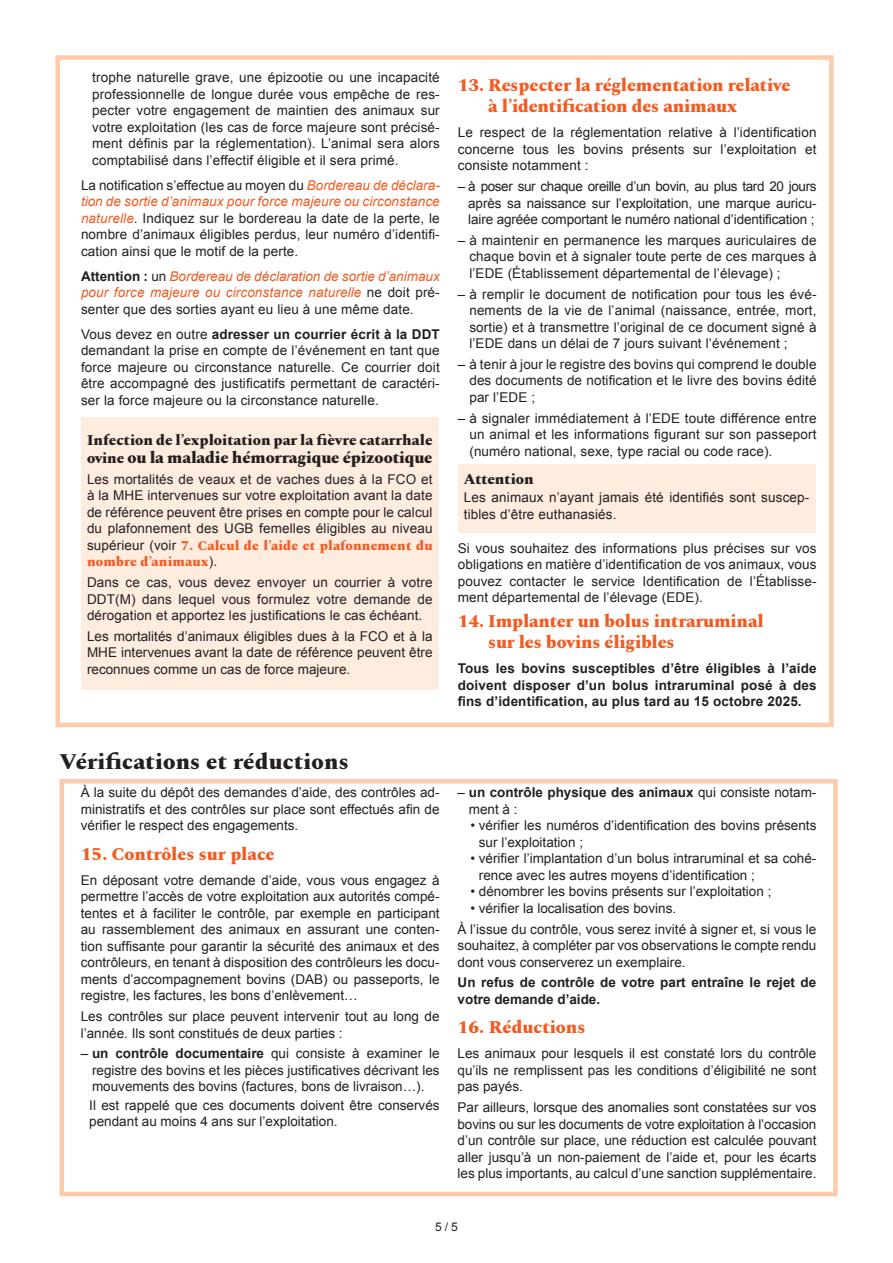
<style>
.page{position:relative;width:893px;height:1263px;background:#fff}
.page>*{position:absolute;margin:0;border:0;box-sizing:border-box;transform-origin:0 0}
.t1{font:800 22.5px "Spectral";letter-spacing:.01em;color:#231f20}
.t2{font:800 18px/21px "Spectral";letter-spacing:-.01em;color:#f25b21}
.t3{font:800 16.5px "Spectral";letter-spacing:-.01em;color:#231f20}
.t4{font:800 15px "Spectral";color:#231f20}
.t5{font:13.5px/16.5px "Arial";color:#231f20;text-align:justify}
.t6{font:700 13.5px/16.5px "Arial";color:#231f20}
.t7{font:italic 13.5px/16.5px "Arial";letter-spacing:.01em;color:#f25b21;text-align:justify}
.t8{font:800 13.5px/16.5px "Spectral";letter-spacing:.01em;color:#f25b21}
.t9{font:12px "Arial";color:#231f20}
.s1{font-style:italic;color:#f25b21}
.s2{font-style:italic}
.s3{font-weight:700;font-style:normal;color:#231f20}
.s4{font-style:normal;color:#231f20}
.s5{font-weight:700}
.s6{font-size:15px}
.s7{font-family:"Arial";font-weight:400;color:#231f20}
.s8{font-weight:400}
</style>
<div class="page">
<div style="left:55px;top:55px;width:779px;height:672px;border:4px solid #fccbac"></div>
<div style="left:81px;top:417px;width:358px;height:273px;background:#feecdf"></div>
<div style="left:458px;top:464px;width:357px;height:68px;background:#feecdf"></div>
<div style="left:60px;top:779px;width:778px;height:417px;border:4px solid #fccbac"></div>
<p class="t5" style="left:92px;top:69px;width:349px">trophe naturelle grave, une épizootie ou une incapacité professionnelle de longue durée vous empêche de res&shy;pecter votre engagement de maintien des animaux sur votre exploitation (les cas de force majeure sont précisé&shy;ment définis par la réglementation). L’animal sera alors comptabilisé dans l’effectif éligible et il sera primé.</p>
<p class="t5" style="left:81px;top:177px;width:360px">La notification s’effectue au moyen du <span class="s1">Bordereau de déclara&shy;tion de sortie d’animaux pour force majeure ou circonstance naturelle</span><span class="s2">.</span> Indiquez sur le bordereau la date de la perte, le nombre d’animaux éligibles perdus, leur numéro d’identifi&shy;cation ainsi que le motif de la perte.</p>
<p class="t7" style="left:81px;top:268px;width:360px"><span class="s3">Attention :</span> <span class="s4">un</span> Bordereau de déclaration de sortie d’animaux pour force majeure ou circonstance naturelle <span class="s4">ne doit pré&shy;senter que des sorties ayant eu lieu à une même date.</span></p>
<p class="t5" style="left:81px;top:326px;width:360px">Vous devez en outre <span class="s5">adresser un courrier écrit à la DDT </span>demandant la prise en compte de l’événement en tant que force majeure ou circonstance naturelle. Ce courrier doit être accompagné des justificatifs permettant de caractéri&shy;ser la force majeure ou la circonstance naturelle.</p>
<p class="t4" style="left:87px;top:429px;width:347px">Infection de l’exploitation par la fièvre catarrhale</p>
<p class="t3" style="left:87px;top:446px;width:347px"><span class="s6">ovine</span> ou la maladie hémorragique épizootique</p>
<p class="t5" style="left:87px;top:471px;width:347px">Les mortalités de veaux et de vaches dues à la FCO et à la MHE intervenues sur votre exploitation avant la date de référence peuvent être prises en compte pour le calcul du plafonnement des UGB femelles éligibles au niveau</p>
<p class="t8" style="left:87px;top:536px;width:347px"><span class="s7">supérieur (voir</span> 7. Calcul de l’aide et plafonnement du nombre d’animaux<span class="s7">).</span></p>
<p class="t5" style="left:87px;top:574px;width:347px">Dans ce cas, vous devez envoyer un courrier à votre DDT(M) dans lequel vous formulez votre demande de dérogation et apportez les justifications le cas échéant.</p>
<p class="t5" style="left:87px;top:628px;width:347px">Les mortalités d’animaux éligibles dues à la FCO et à la MHE intervenues avant la date de référence peuvent être reconnues comme un cas de force majeure.</p>
<h1 class="t1" style="left:60px;top:745px;width:291px">Vérifications et réductions</h1>
<p class="t5" style="left:81px;top:784px;width:360px">À la suite du dépôt des demandes d’aide, des contrôles ad&shy;ministratifs et des contrôles sur place sont effectués afin de vérifier le respect des engagements.</p>
<h2 class="t2" style="left:81px;top:842px;width:195px">15. Contrôles sur place</h2>
<p class="t5" style="left:81px;top:872px;width:360px">En déposant votre demande d’aide, vous vous engagez à permettre l’accès de votre exploitation aux autorités compé&shy;tentes et à faciliter le contrôle, par exemple en participant au rassemblement des animaux en assurant une conten&shy;tion suffisante pour garantir la sécurité des animaux et des contrôleurs, en tenant à disposition des contrôleurs les docu&shy;ments d’accompagnement bovins (DAB) ou passeports, le registre, les factures, les bons d’enlèvement…</p>
<p class="t5" style="left:81px;top:1008px;width:360px">Les contrôles sur place peuvent intervenir tout au long de l’année. Ils sont constitués de deux parties :</p>
<p class="t5" style="left:92px;top:1045px;width:349px;text-indent:-11px">– <span class="s5">un contrôle documentaire</span> qui consiste à examiner le registre des bovins et les pièces justificatives décrivant les mouvements des bovins (factures, bons de livraison…).</p>
<p class="t5" style="left:89px;top:1097px;width:352px">Il est rappelé que ces documents doivent être conservés pendant au moins 4 ans sur l’exploitation.</p>
<h2 class="t2" style="left:488px;top:74px;width:304px;text-indent:-30px">13. Respecter la réglementation relative à l’identification des animaux</h2>
<p class="t5" style="left:458px;top:125px;width:360px">Le respect de la réglementation relative à l’identification concerne tous les bovins présents sur l’exploitation et consiste notamment :</p>
<p class="t5" style="left:468px;top:178px;width:350px;text-indent:-10px">– à poser sur chaque oreille d’un bovin, au plus tard 20 jours après sa naissance sur l’exploitation, une marque auricu&shy;laire agréée comportant le numéro national d’identification ;</p>
<p class="t5" style="left:469px;top:232px;width:349px;text-indent:-12px">– à maintenir en permanence les marques auriculaires de chaque bovin et à signaler toute perte de ces marques à l’EDE (Établissement départemental de l’élevage) ;</p>
<p class="t5" style="left:469px;top:286px;width:349px;text-indent:-12px">– à remplir le document de notification pour tous les évé&shy;nements de la vie de l’animal (naissance, entrée, mort, sortie) et à transmettre l’original de ce document signé à l’EDE dans un délai de 7 jours suivant l’événement ;</p>
<p class="t5" style="left:469px;top:356px;width:349px;text-indent:-12px">– à tenir à jour le registre des bovins qui comprend le double des documents de notification et le livre des bovins édité par l’EDE ;</p>
<p class="t5" style="left:469px;top:410px;width:349px;text-indent:-12px">– à signaler immédiatement à l’EDE toute différence entre un animal et les informations figurant sur son passeport (numéro national, sexe, type racial ou code race).</p>
<p class="t4" style="left:464px;top:468px;width:71px">Attention</p>
<p class="t5" style="left:464px;top:489px;width:347px">Les animaux n’ayant jamais été identifiés sont suscep&shy;tibles d’être euthanasiés.</p>
<p class="t5" style="left:458px;top:540px;width:360px">Si vous souhaitez des informations plus précises sur vos obligations en matière d’identification de vos animaux, vous pouvez contacter le service Identification de l’Établisse&shy;ment départemental de l’élevage (EDE).</p>
<h2 class="t2" style="left:488px;top:610px;width:277px;text-indent:-30px">14. Implanter un bolus intraruminal sur les bovins éligibles</h2>
<p class="t6" style="left:458px;top:661px;width:360px;text-align:justify">Tous les bovins susceptibles d’être éligibles à l’aide doivent disposer d’un bolus intraruminal posé à des fins d’identification, au plus tard au 15 octobre 2025.</p>
<p class="t6" style="left:469px;top:785px;width:349px;text-indent:-11px"><span class="s8">–</span> un contrôle physique des animaux <span class="s8">qui consiste notam&shy;ment à :</span></p>
<p class="t5" style="left:479px;top:817px;width:339px;text-indent:-8px">• vérifier les numéros d’identification des bovins présents sur l’exploitation ;</p>
<p class="t5" style="left:479px;top:850px;width:339px;text-indent:-8px">• vérifier l’implantation d’un bolus intraruminal et sa cohé&shy;rence avec les autres moyens d’identification ;</p>
<p class="t5" style="left:470px;top:883px;width:303px">• dénombrer les bovins présents sur l’exploitation ;</p>
<p class="t5" style="left:458px;top:898px;width:360px;line-height:20.7px;text-indent:13px">• vérifier la localisation des bovins.<br>À l’issue du contrôle, vous serez invité à signer et, si vous le</p>
<p class="t5" style="left:458px;top:937px;width:360px">souhaitez, à compléter par vos observations le compte rendu dont vous conserverez un exemplaire.</p>
<p class="t6" style="left:458px;top:975px;width:360px">Un refus de contrôle de votre part entraîne le rejet de votre demande d’aide.</p>
<h2 class="t2" style="left:458px;top:1015px;width:129px">16. Réductions</h2>
<p class="t5" style="left:458px;top:1045px;width:360px">Les animaux pour lesquels il est constaté lors du contrôle qu’ils ne remplissent pas les conditions d’éligibilité ne sont pas payés.</p>
<p class="t5" style="left:458px;top:1099px;width:360px">Par ailleurs, lorsque des anomalies sont constatées sur vos bovins ou sur les documents de votre exploitation à l’occasion d’un contrôle sur place, une réduction est calculée pouvant aller jusqu’à un non-paiement de l’aide et, pour les écarts les plus importants, au calcul d’une sanction supplémentaire.</p>
<p class="t9" style="left:435px;top:1219px;width:24px">5 / 5</p>
</div>
